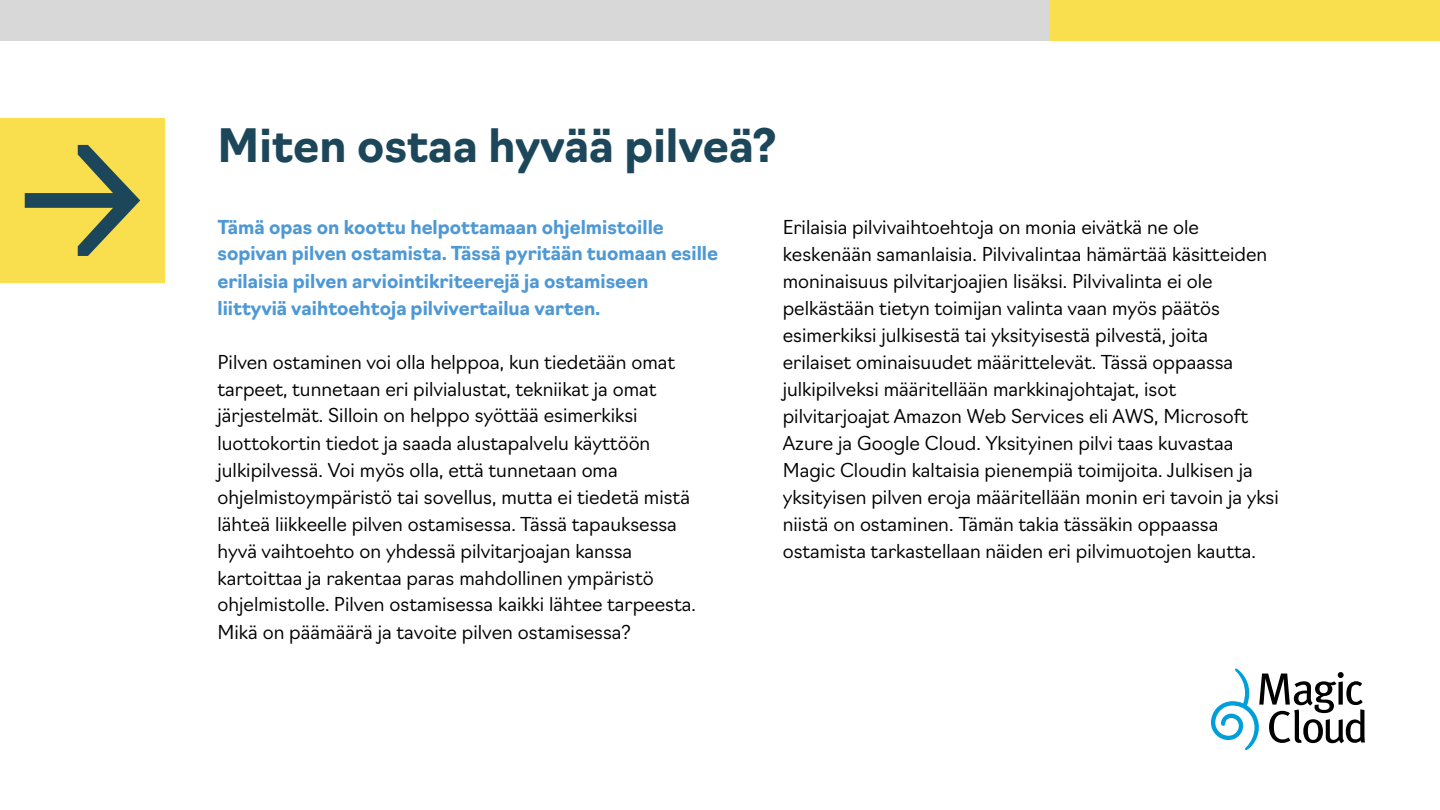
<style>
.page{position:relative;width:1440px;height:810px;background:#fff}
.page>*{position:absolute;margin:0;border:0;box-sizing:border-box;transform-origin:0 0}
.t1{font:700 45px "Navigo";color:#1c465a}
.t2{font:300 18.75px/27px "Navigo";color:#000}
.t3{font:700 18.75px/25.8px "Navigo";color:#4d98d5}
</style>
<div class="page">
<svg style="left:1211px;top:669px;width:154px;height:81px"></svg>
<div style="left:0;top:0;width:1051px;height:40px;background:#d8d8d8"></div>
<div style="left:1051px;top:0;width:389px;height:40px;background:#f9df4e"></div>
<div style="left:0;top:118px;width:165px;height:165px;background:#f9df4e"></div>
<svg style="left:25px;top:145px;width:115px;height:111px"></svg>
<h1 class="t1" style="left:218px;top:110px;width:561px">Miten ostaa hyvää pilveä?</h1>
<p class="t3" style="left:218px;top:213px;width:502px">Tämä opas on koottu helpottamaan ohjelmistoille sopivan pilven ostamista. Tässä pyritään tuomaan esille</p>
<p class="t3" style="left:218px;top:266px;width:432px;line-height:27px">erilaisia pilven arviointikriteerejä ja ostamiseen liittyviä vaihtoehtoja pilvivertailua varten.</p>
<p class="t2" style="left:218px;top:347px;width:459px;line-height:26.4px">Pilven ostaminen voi olla helppoa, kun tiedetään omat tarpeet, tunnetaan eri pilvialustat, tekniikat ja omat järjestelmät. Silloin on helppo syöttää esimerkiksi</p>
<p class="t2" style="left:218px;top:428px;width:480px;line-height:26.8px">luottokortin tiedot ja saada alustapalvelu käyttöön julkipilvessä. Voi myös olla, että tunnetaan oma ohjelmistoympäristö tai sovellus, mutta ei tiedetä mistä lähteä liikkeelle pilven ostamisessa. Tässä tapauksessa hyvä vaihtoehto on yhdessä pilvitarjoajan kanssa kartoittaa ja rakentaa paras mahdollinen ympäristö ohjelmistolle. Pilven ostamisessa kaikki lähtee tarpeesta.</p>
<p class="t2" style="left:218px;top:617px;width:415px">Mikä on päämäärä ja tavoite pilven ostamisessa?</p>
<p class="t2" style="left:783px;top:212px;width:498px">Erilaisia pilvivaihtoehtoja on monia eivätkä ne ole keskenään samanlaisia. Pilvivalintaa hämärtää käsitteiden moninaisuus pilvitarjoajien lisäksi. Pilvivalinta ei ole pelkästään tietyn toimijan valinta vaan myös päätös esimerkiksi julkisestä tai yksityisestä pilvestä, joita erilaiset ominaisuudet määrittelevät. Tässä oppaassa julkipilveksi määritellään markkinajohtajat, isot pilvitarjoajat Amazon Web Services eli AWS, Microsoft Azure ja Google Cloud. Yksityinen pilvi taas kuvastaa Magic Cloudin kaltaisia pienempiä toimijoita. Julkisen ja yksityisen pilven eroja määritellään monin eri tavoin ja yksi niistä on ostaminen. Tämän takia tässäkin oppaassa ostamista tarkastellaan näiden eri pilvimuotojen kautta.</p>
</div>
